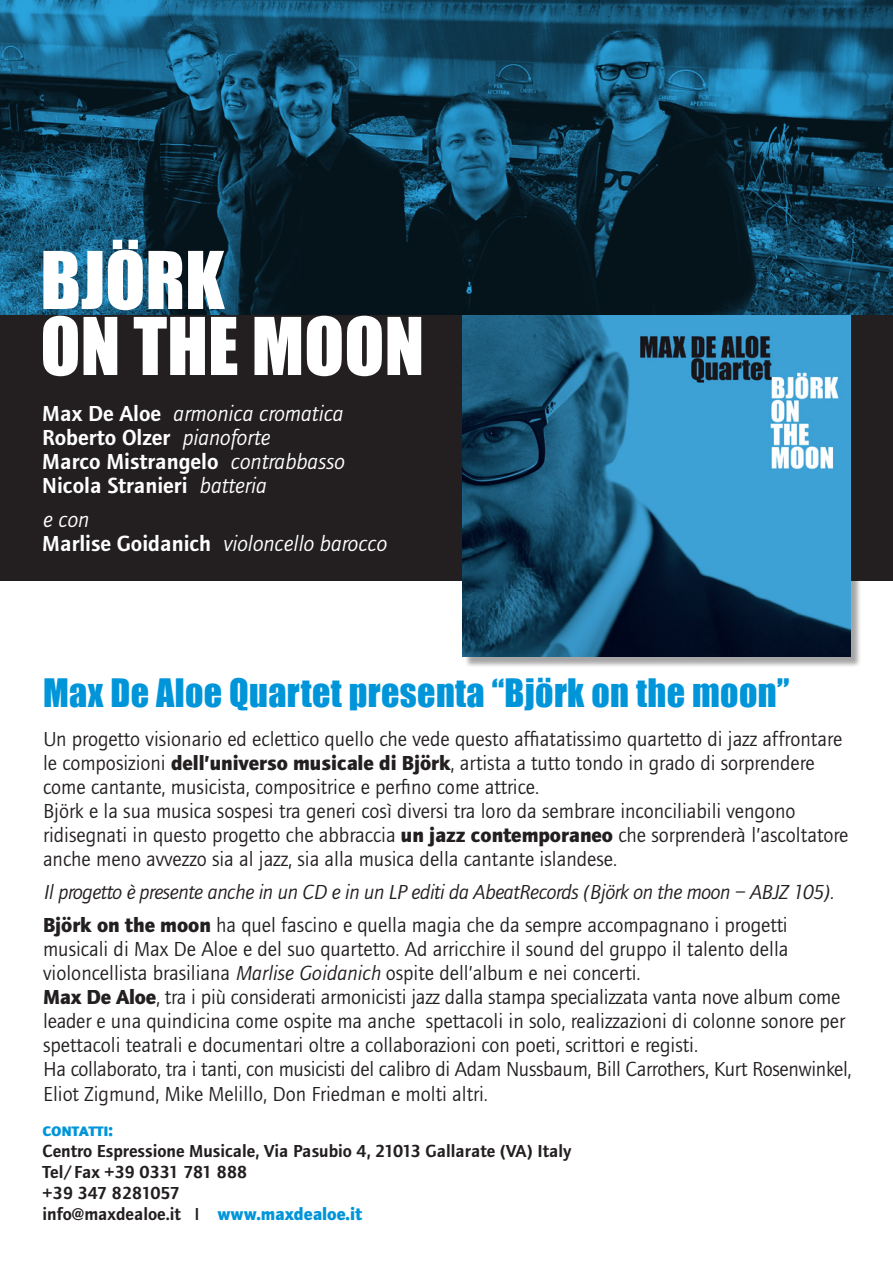
<style>
.page{position:relative;width:893px;height:1263px;background:#fff}
.page>*{position:absolute;margin:0;border:0;box-sizing:border-box;transform-origin:0 0}
.t1{font:73.5px "Impact";color:#fff}
.t2{font:36px "Impact";letter-spacing:.01em;color:#0095d9}
.t3{font:600 22.5px/24px "Foundry Journal";color:#fff}
.t4{font:italic 22.5px "Foundry Journal";color:#fff}
.t5{font:21px/24px "Foundry Journal";color:#231f20}
.t6{font:italic 21px "Foundry Journal";letter-spacing:-.02em;color:#231f20}
.t7{font:600 18px "Foundry Journal";color:#231f20}
.t8{font:700 18px "Foundry Journal SC";color:#0095d9}
.s1{font-weight:600;font-style:normal}
.s2{font-weight:400;font-style:italic}
.s3{font-weight:700}
.s4{font-style:italic}
.s5{font-weight:500}
.s6{font-weight:700;color:#0095d9}
</style>
<div class="page">
<img style="left:0;top:0;width:893px;height:316px">
<div style="left:0;top:316px;width:893px;height:265px;background:#231f20"></div>
<div style="left:464px;top:317px;width:398px;height:350px;background:#231f20;opacity:.4"></div>
<img style="left:462px;top:315px;width:389px;height:342px">
<p class="t1" style="left:40px;top:223px;width:186px">BJÖRK</p>
<p class="t1" style="left:40px;top:289px;width:385px">ON THE MOON</p>
<p class="t4" style="left:42px;top:401px;width:302px"><span class="s1">Max De Aloe</span> armonica cromatica</p>
<p class="t3" style="left:42px;top:425px;width:303px">Roberto Olzer <span class="s2">pianoforte<br></span>Marco Mistrangelo <span class="s2">contrabbasso</span></p>
<p class="t3" style="left:42px;top:473px;width:225px">Nicola Stranieri <span class="s2">batteria</span></p>
<p class="t4" style="left:42px;top:507px;width:48px">e con</p>
<p class="t4" style="left:42px;top:531px;width:345px"><span class="s1">Marlise Goidanich</span> violoncello barocco</p>
<p class="t2" style="left:43px;top:665px;width:748px">Max De Aloe Quartet presenta “Björk on the moon”</p>
<p class="t5" style="left:43px;top:728px;width:801px">Un progetto visionario ed eclettico quello che vede questo affiatatissimo quartetto di jazz affrontare le composizioni <span class="s3">dell’universo musicale di Björk</span>, artista a tutto tondo in grado di sorprendere come cantante, musicista, compositrice e perfino come attrice.</p>
<p class="t5" style="left:43px;top:800px;width:754px">Björk e la sua musica sospesi tra generi così diversi tra loro da sembrare inconciliabili vengono</p>
<p class="t5" style="left:43px;top:824px;width:807px">ridisegnati in questo progetto che abbraccia <span class="s3">un jazz contemporaneo</span> che sorprenderà l’ascoltatore anche meno avvezzo sia al jazz, sia alla musica della cantante islandese.</p>
<p class="t6" style="left:43px;top:881px;width:792px">Il progetto è presente anche in un CD e in un LP editi da AbeatRecords (Björk on the moon – ABJZ 105).</p>
<p class="t5" style="left:43px;top:914px;width:746px"><span class="s3">Björk on the moon</span> ha quel fascino e quella magia che da sempre accompagnano i progetti</p>
<p class="t5" style="left:43px;top:938px;width:747px">musicali di Max De Aloe e del suo quartetto. Ad arricchire il sound del gruppo il talento della</p>
<p class="t5" style="left:43px;top:962px;width:599px">violoncellista brasiliana <span class="s4">Marlise Goidanich</span> ospite dell’album e nei concerti.</p>
<p class="t5" style="left:43px;top:986px;width:803px"><span class="s3">Max De Aloe</span>, tra i più considerati armonicisti jazz dalla stampa specializzata vanta nove album come leader e una quindicina come ospite ma anche spettacoli in solo, realizzazioni di colonne sonore per spettacoli teatrali e documentari oltre a collaborazioni con poeti, scrittori e registi.</p>
<p class="t5" style="left:43px;top:1058px;width:810px">Ha collaborato, tra i tanti, con musicisti del calibro di Adam Nussbaum, Bill Carrothers, Kurt Rosenwinkel,<br>Eliot Zigmund, Mike Melillo, Don Friedman e molti altri.</p>
<p class="t8" style="left:43px;top:1119px;width:72px">contatti:</p>
<p class="t7" style="left:43px;top:1140px;width:531px">Centro Espressione Musicale, Via Pasubio 4, 21013 Gallarate (VA) Italy</p>
<p class="t7" style="left:43px;top:1161px;width:206px">Tel/Fax +39 0331 781 888</p>
<p class="t7" style="left:43px;top:1182px;width:139px">+39 347 8281057</p>
<p class="t7" style="left:43px;top:1203px;width:321px">info@maxdealoe.it <span class="s5">I</span> <span class="s6">www.maxdealoe.it</span></p>
</div>
